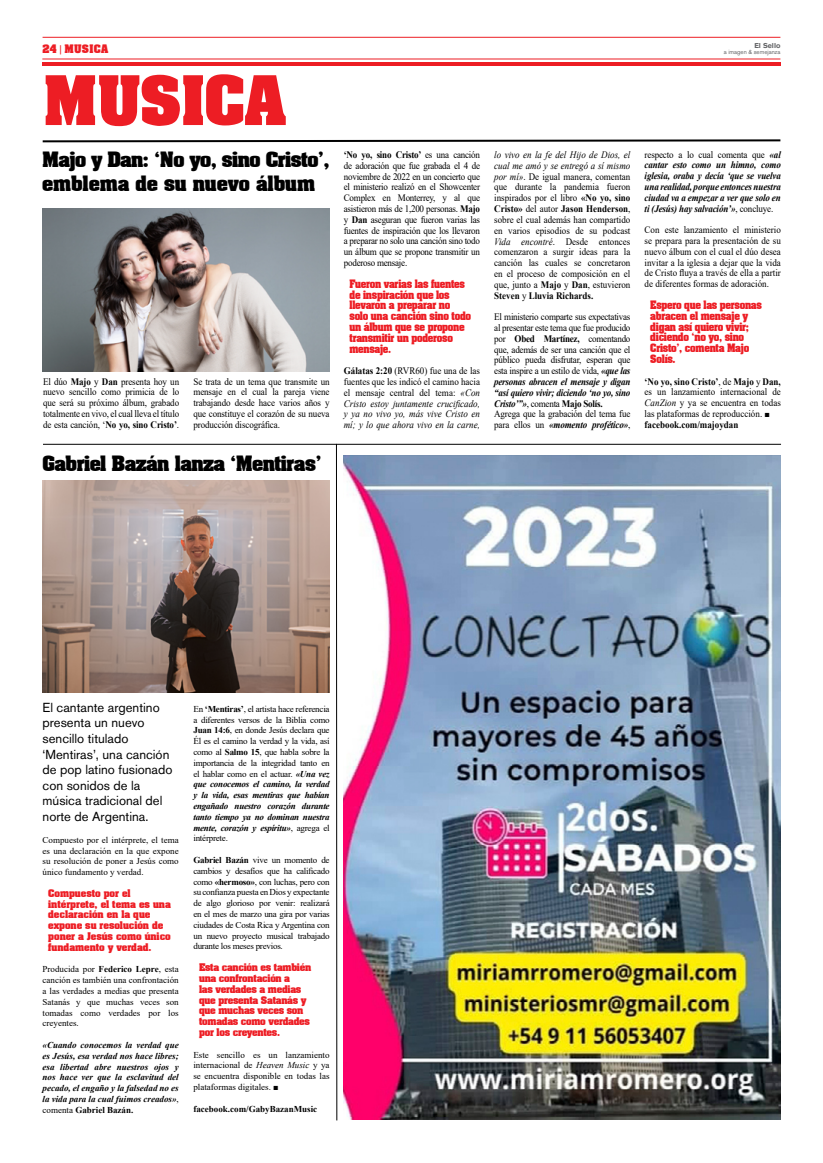
<style>
.page{position:relative;width:823px;height:1163px;background:#fff}
.page>*{position:absolute;margin:0;border:0;box-sizing:border-box;transform-origin:0 0}
.t1{font:700 58px "Aaron";color:#ed1d24}
.t2{font:700 18px/24px "Aaron";letter-spacing:-.025em;color:#000}
.t3{font:13px/15.6px "Akzidenz Grotesk BQ Reg OK";color:#000}
.t4{font:700 10px "Aaron";letter-spacing:.04em;color:#ed1d24}
.t5{font:9.9px/10.8px "Times New Roman";letter-spacing:-.01em;color:#000;text-align:justify;scale:.91 1}
.t6{font:700 9.9px/10.8px "Aaron";letter-spacing:-.025em;color:#ed1d24;scale:.91 1}
.t7{font:italic 700 9.9px/10.8px "Times New Roman";letter-spacing:-.015em;color:#000;text-align:justify;scale:.91 1}
.t8{font:italic 9.9px/10.8px "Times New Roman";color:#000;text-align:justify;scale:.91 1}
.t9{font:9px/10.8px "Times New Roman";color:#000;text-align:justify}
.t10{font:italic 700 9px/10.8px "Times New Roman";color:#000;text-align:justify}
.t11{font:700 9px/10.8px "Aaron";letter-spacing:-.025em;color:#ed1d24}
.t12{font:700 9px/10.8px "Aaron";color:#ed1d24}
.t13{font:700 9px "Times New Roman";color:#000}
.t14{font:700 7px "Akzidenz Grotesk BQ";color:#636466}
.t15{font:6px "Akzidenz Grotesk BQ Reg OK";color:#636466}
.s1{font-family:"Akzidenz Grotesk BQ Reg OK";font-weight:400}
.s2{font-weight:700}
.s3{font-weight:700;font-style:normal}
.s4{font-style:normal}
.s5{font-style:italic}
.s6{font-weight:700;font-style:italic}
.s7{font-weight:400;font-style:normal}
.s8{font-size:9px}
</style>
<div class="page">
<hr style="left:42px;top:59px;width:738px;height:1px;background:#ed1d24">
<hr style="left:42px;top:62px;width:738px;height:4px;background:#ed1d24">
<hr style="left:43px;top:37px;width:737px;height:1px;background:#ed1d24">
<svg style="left:42px;top:139px;width:739px;height:4px"></svg>
<hr style="left:43px;top:444px;width:737px;height:1px;background:#000">
<svg style="left:335px;top:443px;width:2px;height:677px"></svg>
<img style="left:343px;top:455px;width:437px;height:664px">
<img style="left:43px;top:480px;width:286px;height:212px">
<img style="left:42px;top:208px;width:287px;height:163px">
<p class="t4" style="left:43px;top:40px;width:67px">24 <span class="s1">|</span> MUSICA</p>
<p class="t14" style="left:754px;top:41px;width:27px">El Sello</p>
<p class="t15" style="left:723px;top:48px;width:58px">a imagen &amp; semejanza</p>
<h1 class="t1" style="left:43px;top:51px;width:245px">MUSICA</h1>
<h2 class="t2" style="left:42px;top:147px;width:289px">Majo y Dan: ‘No yo, sino Cristo’, emblema de su nuevo álbum</h2>
<p class="t5" style="left:43px;top:375px;width:151px">El dúo <span class="s2">Majo</span> y <span class="s2">Dan</span> presenta hoy un nuevo sencillo como primicia de lo que será su próximo álbum, grabado totalmente en vivo, el cual lleva el título de esta canción, ‘<span class="s2">No yo, sino Cristo’</span>.</p>
<p class="t5" style="left:193px;top:375px;width:151px">Se trata de un tema que transmite un mensaje en el cual la pareja viene trabajando desde hace varios años y que constituye el corazón de su nueva producción discográfica.</p>
<h2 class="t2" style="left:43px;top:450px;width:280px">Gabriel Bazán lanza ‘Mentiras’</h2>
<p class="t5" style="left:343px;top:149px;width:151px"><span class="s2">‘No yo, sino Cristo’</span> es una canción de adoración que fue grabada el 4 de noviembre de 2022 en un concierto que el ministerio realizó en el Showcenter Complex en Monterrey, y al que asistieron más de 1,200 personas. <span class="s2">Majo </span>y <span class="s2">Dan</span> aseguran que fueron varias las fuentes de inspiración que los llevaron a preparar no solo una canción sino todo un álbum que se propone transmitir un poderoso mensaje.</p>
<p class="t6" style="left:349px;top:277px;width:135px">Fueron varias las fuentes de inspiración que los llevaron a preparar no solo una canción sino todo un álbum que se propone transmitir un poderoso mensaje.</p>
<p class="t8" style="left:343px;top:365px;width:151px"><span class="s3">Gálatas 2:20</span> <span class="s4">(RVR60) fue una de las fuentes que les indicó el camino hacia el mensaje central del tema:</span> «Con Cristo estoy juntamente crucificado, y ya no vivo yo, más vive Cristo en mí; y lo que ahora vivo en la carne,</p>
<p class="t5" style="left:494px;top:149px;width:151px"><span class="s5">lo vivo en la fe del Hijo de Dios, el cual me amó y se entregó a sí mismo por mí»</span>. De igual manera, comentan que durante la pandemia fueron inspirados por el libro <span class="s2">«No yo, sino Cristo»</span> del autor <span class="s2">Jason Henderson</span>, sobre el cual además han compartido en varios episodios de su podcast <span class="s5">Vida encontré</span>. Desde entonces comenzaron a surgir ideas para la canción las cuales se concretaron en el proceso de composición en el que, junto a <span class="s2">Majo</span> y <span class="s2">Dan</span>, estuvieron <span class="s2">Steven</span> y <span class="s2">Lluvia Richards.</span></p>
<p class="t5" style="left:494px;top:311px;width:151px;text-align:left">El ministerio comparte sus expectativas al presentar este tema que fue producido por <span class="s2">Obed Martínez,</span> comentando que, además de ser una canción que el público pueda disfrutar, esperan que esta inspire a un estilo de vida, <span class="s6">«que las personas abracen el mensaje y digan “así quiero vivir; diciendo ‘no yo, sino Cristo’”»</span>, comenta <span class="s2">Majo Solís.<br></span>Agrega que la grabación del tema fue para ellos un <span class="s6">«momento profético»</span>,</p>
<p class="t7" style="left:644px;top:148px;width:151px"><span class="s7">respecto a lo cual comenta que</span> «al cantar esto como un himno, como iglesia, oraba y decía ‘que se vuelva una realidad, porque entonces nuestra ciudad va a empezar a ver que solo en ti (Jesús) hay salvación’»<span class="s7">, concluye.</span></p>
<p class="t5" style="left:644px;top:224px;width:151px">Con este lanzamiento el ministerio se prepara para la presentación de su nuevo álbum con el cual el dúo desea invitar a la iglesia a dejar que la vida de Cristo fluya a través de ella a partir de diferentes formas de adoración.</p>
<p class="t6" style="left:650px;top:299px;width:124px">Espero que las personas abracen el mensaje y digan así quiero vivir; diciendo ‘no yo, sino<br>Cristo’, comenta Majo<br>Solís.</p>
<p class="t5" style="left:644px;top:375px;width:151px;text-align:left"><span class="s2">‘No yo, sino Cristo’</span>, de <span class="s2">Majo</span> y <span class="s2">Dan, </span>es un lanzamiento internacional de<br><span class="s5">CanZion</span> y ya se encuentra en todas las plataformas de reproducción. <span class="s8">■ </span><span class="s2">facebook.com/majoydan</span></p>
<h3 class="t3" style="left:43px;top:699px;width:131px">El cantante argentino presenta un nuevo sencillo titulado ‘Mentiras’, una canción de pop latino fusionado con sonidos de la música tradicional del norte de Argentina.</h3>
<p class="t9" style="left:43px;top:833px;width:138px">Compuesto por el intérprete, el tema es una declaración en la que expone su resolución de poner a Jesús como único fundamento y verdad.</p>
<p class="t12" style="left:48px;top:886px;width:124px">Compuesto por el intérprete, el tema es una declaración en la que expone su resolución de poner a Jesús como único fundamento y verdad.</p>
<p class="t9" style="left:43px;top:963px;width:138px">Producida por <span class="s2">Federico Lepre</span>, esta canción es también una confrontación a las verdades a medias que presenta Satanás y que muchas veces son tomadas como verdades por los creyentes.</p>
<p class="t10" style="left:43px;top:1039px;width:138px">«Cuando conocemos la verdad que es Jesús, esa verdad nos hace libres; esa libertad abre nuestros ojos y nos hace ver que la esclavitud del pecado, el engaño y la falsedad no es la vida para la cual fuimos creados»<span class="s7">, comenta</span> <span class="s4">Gabriel Bazán.</span></p>
<p class="t9" style="left:193px;top:703px;width:138px">En <span class="s2">‘Mentiras’</span>, el artista hace referencia a diferentes versos de la Biblia como <span class="s2">Juan 14:6</span>, en donde Jesús declara que Él es el camino la verdad y la vida, así como al <span class="s2">Salmo 15</span>, que habla sobre la importancia de la integridad tanto en el hablar como en el actuar. <span class="s6">«Una vez que conocemos el camino, la verdad y la vida, esas mentiras que habían engañado nuestro corazón durante tanto tiempo ya no dominan nuestra mente, corazón y espíritu»</span>, agrega el intérprete.</p>
<p class="t9" style="left:193px;top:854px;width:138px"><span class="s2">Gabriel Bazán</span> vive un momento de cambios y desafíos que ha calificado como <span class="s2">«hermoso»</span>, con luchas, pero con su confianza puesta en Dios y expectante de algo glorioso por venir: realizará en el mes de marzo una gira por varias ciudades de Costa Rica y Argentina con un nuevo proyecto musical trabajado durante los meses previos.</p>
<p class="t11" style="left:199px;top:961px;width:114px">Esta canción es también una confrontación a<br>las verdades a medias que presenta Satanás y que muchas veces son tomadas como verdades por los creyentes.</p>
<p class="t9" style="left:193px;top:1048px;width:138px">Este sencillo es un lanzamiento internacional de <span class="s5">Heaven Music</span> y ya se encuentra disponible en todas las plataformas digitales. ■</p>
<p class="t13" style="left:193px;top:1101px;width:125px">facebook.com/GabyBazanMusic</p>
</div>
